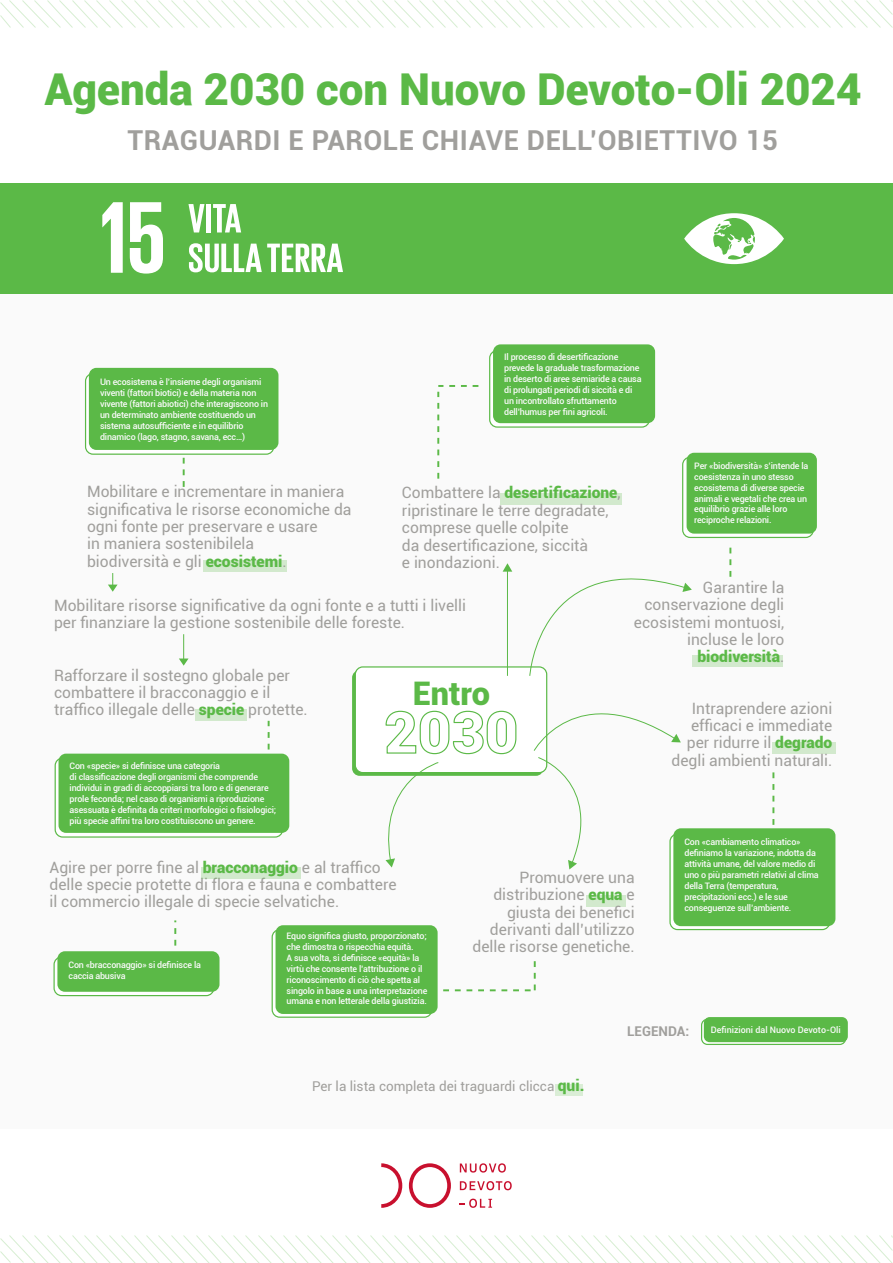
<style>
.page{position:relative;width:893px;height:1263px;background:#fff}
.page>*{position:absolute;margin:0;border:0;box-sizing:border-box;transform-origin:0 0}
.t1{font:900 43.95px "Roboto";color:#5bb947}
.t2{font:900 32.55px "Roboto";color:#5bb947}
.t3{font:700 27.45px "Roboto";letter-spacing:.02em;color:#a09f9c}
.t4{font:15.6px/17.4px "Roboto";color:#a09f9c}
.t5{font:13.5px "Roboto";color:#a09f9c}
.t6{font:700 13.5px "Roboto";color:#a09f9c}
.t7{font:500 8.85px/10.9px "Roboto";letter-spacing:-.02em;color:#fafafa}
.t8{font:500 8.85px "Roboto";color:#fafafa}
.s1{font-weight:900;color:#5bb947}
.s2{font-weight:900;font-size:15.6px;color:#5bb947}
</style>
<div class="page">
<div style="left:0;top:293px;width:893px;height:836px;background:#fafafa"></div>
<div style="left:501px;top:493px;width:121px;height:11px;background:#d2e9cd"></div>
<div style="left:204px;top:561px;width:83px;height:11px;background:#d2e9cd"></div>
<div style="left:195px;top:710px;width:52px;height:11px;background:#d2e9cd"></div>
<div style="left:692px;top:655px;width:90px;height:11px;background:#d2e9cd"></div>
<div style="left:586px;top:895px;width:40px;height:11px;background:#d2e9cd"></div>
<svg style="left:0;top:1236px;width:893px;height:27px"></svg>
<svg style="left:0;top:0;width:893px;height:27px"></svg>
<svg style="left:381px;top:1163px;width:21px;height:45px"></svg>
<svg style="left:409px;top:1163px;width:42px;height:45px"></svg>
<svg style="left:460px;top:1163px;width:46px;height:9px"></svg>
<svg style="left:460px;top:1181px;width:52px;height:9px"></svg>
<svg style="left:459px;top:1198px;width:33px;height:10px"></svg>
<div style="left:0;top:184px;width:893px;height:110px;background:#5bb947"></div>
<div style="left:352px;top:670px;width:191px;height:106px;background:#5bb947;border-radius:8px"></div>
<div style="left:355px;top:667px;width:192px;height:106px;background:#fff;border-radius:8px"></div>
<div style="left:201px;top:867px;width:100px;height:12px;background:#d2e9cd"></div>
<div style="left:772px;top:742px;width:63px;height:12px;background:#d2e9cd"></div>
<svg style="left:437px;top:385px;width:41px;height:94px"></svg>
<svg style="left:443px;top:961px;width:93px;height:30px"></svg>
<svg style="left:729px;top:547px;width:2px;height:30px"></svg>
<svg style="left:772px;top:772px;width:2px;height:53px"></svg>
<svg style="left:174px;top:920px;width:2px;height:25px"></svg>
<svg style="left:268px;top:721px;width:2px;height:28px"></svg>
<svg style="left:490px;top:351px;width:159px;height:76px"></svg>
<div style="left:489px;top:350px;width:161px;height:78px;border:1px solid #5bb947;border-radius:8px"></div>
<div style="left:493px;top:344px;width:162px;height:79px;background:#5bb947;border-radius:8px"></div>
<svg style="left:272px;top:930px;width:160px;height:87px"></svg>
<div style="left:272px;top:929px;width:160px;height:89px;border:1px solid #5bb947;border-radius:8px"></div>
<div style="left:276px;top:925px;width:162px;height:89px;background:#5bb947;border-radius:8px"></div>
<div style="left:55px;top:758px;width:228px;height:79px;background:#fff;border-radius:8px"></div>
<div style="left:55px;top:757px;width:228px;height:81px;border:1px solid #5bb947;border-radius:8px"></div>
<div style="left:59px;top:754px;width:230px;height:79px;background:#5bb947;border-radius:8px"></div>
<svg style="left:670px;top:834px;width:160px;height:95px"></svg>
<div style="left:669px;top:833px;width:161px;height:97px;border:1px solid #5bb947;border-radius:8px"></div>
<div style="left:673px;top:828px;width:162px;height:98px;background:#5bb947;border-radius:8px"></div>
<svg style="left:183px;top:457px;width:2px;height:30px"></svg>
<div style="left:86px;top:374px;width:188px;height:80px;background:#fff;border-radius:8px"></div>
<div style="left:85px;top:373px;width:189px;height:82px;border:1px solid #5bb947;border-radius:8px"></div>
<div style="left:89px;top:368px;width:189px;height:82px;background:#5bb947;border-radius:8px"></div>
<div style="left:54px;top:957px;width:160px;height:38px;background:#fff;border-radius:8px"></div>
<div style="left:53px;top:956px;width:161px;height:40px;border:1px solid #5bb947;border-radius:8px"></div>
<div style="left:57px;top:951px;width:162px;height:41px;background:#5bb947;border-radius:8px"></div>
<svg style="left:683px;top:457px;width:130px;height:80px"></svg>
<div style="left:682px;top:457px;width:132px;height:81px;border:1px solid #5bb947;border-radius:8px"></div>
<div style="left:687px;top:453px;width:130px;height:81px;background:#5bb947;border-radius:8px"></div>
<hr style="left:507px;top:570px;width:1px;height:106px;background:#5bb947">
<svg style="left:503px;top:563px;width:9px;height:9px"></svg>
<svg style="left:108px;top:573px;width:10px;height:19px"></svg>
<svg style="left:179px;top:634px;width:10px;height:32px"></svg>
<svg style="left:702px;top:1019px;width:144px;height:25px"></svg>
<div style="left:701px;top:1019px;width:145px;height:26px;border:1px solid #5bb947;border-radius:6px"></div>
<div style="left:704px;top:1017px;width:144px;height:25px;background:#5bb947;border-radius:6px"></div>
<div style="left:556px;top:1084px;width:27px;height:12px;background:#daedd6"></div>
<svg style="left:529px;top:578px;width:163px;height:291px"></svg>
<svg style="left:377px;top:666px;width:140px;height:201px"></svg>
<svg style="left:102px;top:202px;width:21px;height:71px"></svg>
<svg style="left:130px;top:202px;width:33px;height:72px"></svg>
<svg style="left:188px;top:204px;width:16px;height:28px"></svg>
<div style="left:206px;top:204px;width:5px;height:28px;background:#fff"></div>
<svg style="left:213px;top:204px;width:28px;height:28px"></svg>
<svg style="left:189px;top:243px;width:154px;height:29px"></svg>
<svg style="left:684px;top:213px;width:100px;height:51px"></svg>
<h1 class="t1" style="left:44px;top:58px;width:819px">Agenda 2030 con Nuovo Devoto-Oli 2024</h1>
<h3 class="t3" style="left:128px;top:120px;width:652px">TRAGUARDI E PAROLE CHIAVE DELL’OBIETTIVO 15</h3>
<p class="t7" style="left:100px;top:376px;width:170px">Un ecosistema è l’insieme degli organismi viventi (fattori biotici) e della materia non vivente (fattori abiotici) che interagiscono in un determinato ambiente costituendo un sistema autosufficiente e in equilibrio dinamico (lago, stagno, savana, ecc…)</p>
<p class="t7" style="left:504px;top:351px;width:139px">Il processo di desertificazione prevede la graduale trasformazione in deserto di aree semiaride a causa di prolungati periodi di siccità e di un incontrollato sfruttamento dell’humus per fini agricoli.</p>
<h3 class="t4" style="left:87px;top:482px;width:266px">Mobilitare e incrementare in maniera significativa le risorse economiche da ogni fonte per preservare e usare<br>in maniera sostenibilela<br>biodiversità e gli <span class="s1">ecosistemi</span>.</h3>
<h3 class="t4" style="left:54px;top:596px;width:413px">Mobilitare risorse significative da ogni fonte e a tutti i livelli per finanziare la gestione sostenibile delle foreste.</h3>
<h3 class="t4" style="left:54px;top:666px;width:255px">Rafforzare il sostegno globale per combattere il bracconaggio e il traffico illegale delle <span class="s1">specie</span> protette.</h3>
<h3 class="t4" style="left:402px;top:484px;width:220px">Combattere la <span class="s1">desertificazione</span>, ripristinare le terre degradate, comprese quelle colpite<br>da desertificazione, siccità<br>e inondazioni.</h3>
<h2 class="t2" style="left:413px;top:671px;width:79px">Entro</h2>
<p class="t7" style="left:70px;top:760px;width:208px">Con «specie» si definisce una categoria<br>di classificazione degli organismi che comprende individui in gradi di accoppiarsi tra loro e di generare prole feconda; nel caso di organismi a riproduzione asessuata è definita da criteri morfologici o fisiologici; più specie affini tra loro costituiscono un genere.</p>
<p class="t7" style="left:694px;top:460px;width:116px">Per «biodiversità» s’intende la coesistenza in uno stesso ecosistema di diverse specie animali e vegetali che crea un equilibrio grazie alle loro reciproche relazioni.</p>
<h3 class="t4" style="left:634px;top:578px;width:152px;text-align:right">Garantire la conservazione degli ecosistemi montuosi, incluse le loro <span class="s1">biodiversità</span>.</h3>
<h3 class="t4" style="left:671px;top:699px;width:162px;text-align:right">Intraprendere azioni efficaci e immediate per ridurre il <span class="s1">degrado </span>degli ambienti naturali.</h3>
<h3 class="t4" style="left:49px;top:858px;width:349px">Agire per porre fine al <span class="s1">bracconaggio</span> e al traffico delle specie protette di flora e fauna e combattere il commercio illegale di specie selvatiche.</h3>
<p class="t7" style="left:69px;top:959px;width:134px">Con «bracconaggio» si definisce la caccia abusiva</p>
<p class="t7" style="left:287px;top:930px;width:142px">Equo significa giusto, proporzionato; che dimostra o rispecchia equità.<br>A sua volta, si definisce «equità» la virtù che consente l’attribuzione o il riconoscimento di ciò che spetta al singolo in base a una interpretazione umana e non letterale della giustizia.</p>
<h3 class="t4" style="left:472px;top:868px;width:164px;text-align:right">Promuovere una distribuzione <span class="s1">equa</span> e giusta dei benefici derivanti dall’utilizzo delle risorse genetiche.</h3>
<p class="t7" style="left:684px;top:836px;width:136px">Con «cambiamento climatico» definiamo la variazione, indotta da attività umane, del valore medio di uno o più parametri relativi al clima della Terra (temperatura, precipitazioni ecc.) e le sue conseguenze sull’ambiente.</p>
<h3 class="t6" style="left:627px;top:1021px;width:64px">LEGENDA:</h3>
<p class="t8" style="left:711px;top:1024px;width:131px">Definizioni dal Nuovo Devoto-Oli</p>
<h3 class="t5" style="left:312px;top:1076px;width:274px">Per la lista completa dei traguardi clicca <span class="s2">qui.</span></h3>
</div>
